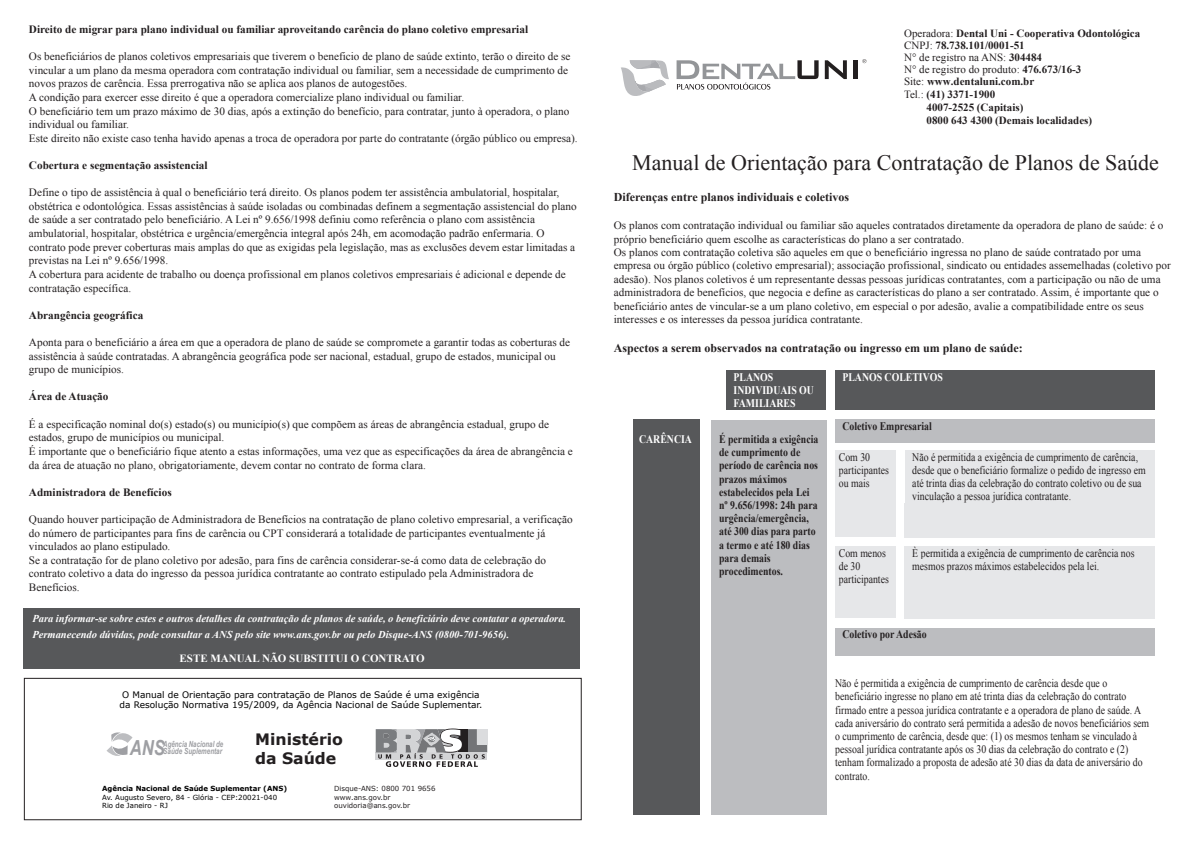
<style>
.page{position:relative;width:1191px;height:842px;background:#fff}
.page>*{position:absolute;margin:0;border:0;box-sizing:border-box;transform-origin:0 0}
.t1{font:22px "Times New Roman";color:#231f20}
.t2{font:italic 700 20.7px "Arial Narrow";color:#9e9fa3}
.t3{font:700 15.7px/19.1px "Verdana";color:#231f20}
.t4{font:700 12px "Times New Roman";color:#231f20}
.t5{font:11.6px/13.2px "Times New Roman";color:#231f20;scale:.85 1}
.t6{font:700 11.6px/13.2px "Times New Roman";color:#231f20;scale:.85 1}
.t7{font:700 11.6px/13.1px "Times New Roman";color:#fff;scale:.85 1}
.t8{font:11.2px/13.6px "Times New Roman";color:#231f20}
.t9{font:700 11.2px "Times New Roman";color:#231f20}
.t10{font:700 11px/12.2px "Times New Roman";color:#231f20}
.t11{font:11px/12.2px "Times New Roman";color:#231f20}
.t12{font:700 11px "Times New Roman";color:#fff}
.t13{font:italic 700 10.5px/16.2px "Times New Roman";color:#fff}
.t14{font:9px/10.9px "Verdana";color:#000;text-align:center}
.t15{font:italic 700 8.5px "Arial Narrow";color:#9e9fa3;scale:.88 1}
.t16{font:italic 700 8.5px "Arial Narrow";color:#9e9fa3;scale:.9 1}
.t17{font:7px "Verdana";color:#231f20}
.t18{font:7px/8.5px "Verdana";color:#000}
.t19{font:700 7px "Verdana";color:#000}
.s1{font-family:"Arial"}
.s2{font-weight:400}
.s3{font-weight:700}
</style>
<div class="page">
<div style="left:726px;top:370px;width:100px;height:40px;background:#57585a"></div>
<div style="left:835px;top:370px;width:320px;height:40px;background:#57585a"></div>
<div style="left:835px;top:419px;width:320px;height:23px;background:#bcbdc0"></div>
<div style="left:835px;top:450px;width:61px;height:87px;background:#e6e7e9"></div>
<div style="left:904px;top:503px;width:251px;height:34px;background:#e6e7e9"></div>
<div style="left:905px;top:450px;width:250px;height:13px;background:#e6e7e9"></div>
<div style="left:905px;top:463px;width:250px;height:14px;background:#e6e7e9"></div>
<div style="left:905px;top:477px;width:250px;height:13px;background:#e6e7e9"></div>
<div style="left:905px;top:490px;width:250px;height:13px;background:#e6e7e9"></div>
<div style="left:835px;top:547px;width:61px;height:71px;background:#e6e7e9"></div>
<svg style="left:904px;top:547px;width:1px;height:26px"></svg>
<div style="left:904px;top:573px;width:251px;height:46px;background:#e6e7e9"></div>
<div style="left:905px;top:547px;width:250px;height:13px;background:#e6e7e9"></div>
<div style="left:905px;top:560px;width:250px;height:13px;background:#e6e7e9"></div>
<div style="left:835px;top:628px;width:320px;height:27px;background:#bcbdc0"></div>
<div style="left:633px;top:419px;width:67px;height:395px;background:#57585a"></div>
<div style="left:711px;top:420px;width:115px;height:394px;background:#bcbdc0"></div>
<svg style="left:825px;top:60px;width:22px;height:19px"></svg>
<hr style="left:853px;top:60px;width:4px;height:19px;background:#231f20">
<svg style="left:676px;top:60px;width:142px;height:30px"></svg>
<svg style="left:621px;top:60px;width:48px;height:36px"></svg>
<svg style="left:862px;top:59px;width:4px;height:4px"></svg>
<div style="left:24px;top:609px;width:556px;height:60px;background:#57585a"></div>
<svg style="left:376px;top:728px;width:111px;height:39px"></svg>
<div style="left:24px;top:678px;width:557px;height:142px;border:1px solid #231f20"></div>
<svg style="left:106px;top:732px;width:26px;height:24px"></svg>
<p class="t9" style="left:29px;top:21px;width:501px">Direito de migrar para plano individual ou familiar aproveitando carência do plano coletivo empresarial</p>
<p class="t8" style="left:29px;top:49px;width:550px">Os beneficiários de planos coletivos empresariais que tiverem o beneficio de plano de saúde extinto, terão o direito de se vincular a um plano da mesma operadora com contratação individual ou familiar, sem a necessidade de cumprimento de novos prazos de carência. Essa prerrogativa não se aplica aos planos de autogestões.<br>A condição para exercer esse direito é que a operadora comercialize plano individual ou familiar.<br>O beneficiário tem um prazo máximo de 30 dias, após a extinção do benefício, para contratar, junto à operadora, o plano individual ou familiar.<br>Este direito não existe caso tenha havido apenas a troca de operadora por parte do contratante (órgão público ou empresa).</p>
<p class="t9" style="left:29px;top:157px;width:180px">Cobertura e segmentação assistencial</p>
<p class="t8" style="left:29px;top:185px;width:549px">Define o tipo de assistência à qual o beneficiário terá direito. Os planos podem ter assistência ambulatorial, hospitalar, obstétrica e odontológica. Essas assistências à saúde isoladas ou combinadas definem a segmentação assistencial do plano de saúde a ser contratado pelo beneficiário. A Lei nº 9.656/1998 definiu como referência o plano com assistência ambulatorial, hospitalar, obstétrica e urgência/emergência integral após 24h, em acomodação padrão enfermaria. O contrato pode prever coberturas mais amplas do que as exigidas pela legislação, mas as exclusões devem estar limitadas a previstas na Lei nº 9.656/1998.<br>A cobertura para acidente de trabalho ou doença profissional em planos coletivos empresariais é adicional e depende de contratação específica.</p>
<p class="t9" style="left:29px;top:307px;width:116px">Abrangência geográfica</p>
<p class="t8" style="left:29px;top:335px;width:542px">Aponta para o beneficiário a área em que a operadora de plano de saúde se compromete a garantir todas as coberturas de assistência à saúde contratadas. A abrangência geográfica pode ser nacional, estadual, grupo de estados, municipal ou grupo de municípios.</p>
<p class="t9" style="left:29px;top:389px;width:81px">Área de Atuação</p>
<p class="t8" style="left:29px;top:417px;width:545px">É a especificação nominal do(s) estado(s) ou município(s) que compõem as áreas de abrangência estadual, grupo de estados, grupo de municípios ou municipal.<br>É importante que o beneficiário fique atento a estas informações, uma vez que as especificações da área de abrangência e da área de atuação no plano, obrigatoriamente, devem contar no contrato de forma clara.</p>
<p class="t9" style="left:29px;top:484px;width:144px">Administradora de Benefícios</p>
<p class="t8" style="left:29px;top:512px;width:545px">Quando houver participação de Administradora de Benefícios na contratação de plano coletivo empresarial, a verificação do número de participantes para fins de carência ou CPT considerará a totalidade de participantes eventualmente já vinculados ao plano estipulado.<br>Se a contratação for de plano coletivo por adesão, para fins de carência considerar-se-á como data de celebração do contrato coletivo a data do ingresso da pessoa jurídica contratante ao contrato estipulado pela Administradora de Benefícios.</p>
<p class="t13" style="left:32px;top:610px;width:535px">Para informar-se sobre estes e outros detalhes da contratação de planos de saúde, o beneficiário deve contatar a operadora.<br>Permanecendo dúvidas, pode consultar a ANS pelo site www.ans.gov.br ou pelo Disque-ANS (0800-701-9656).</p>
<p class="t12" style="left:179px;top:650px;width:247px">ESTE MANUAL NÃO SUBSTITUI O CONTRATO</p>
<p class="t14" style="left:119px;top:689px;width:364px">O Manual de Orientação para contratação de Planos de Saúde é uma exigência da Resolução Normativa 195/2009, da Agência Nacional de Saúde Suplementar.</p>
<p class="t15" style="left:163px;top:738px;width:70px">Agência Nacional de</p>
<h3 class="t3" style="left:255px;top:729px;width:89px">Ministério da Saúde</h3>
<p class="t19" style="left:102px;top:784px;width:187px">Agência Nacional de Saúde Suplementar (ANS)</p>
<p class="t18" style="left:102px;top:793px;width:176px">Av. Augusto Severo, 84 - Glória - CEP:20021-040<br>Rio de Janeiro - RJ</p>
<h2 class="t2" style="left:130px;top:731px;width:37px">ANS</h2>
<p class="t16" style="left:163px;top:744px;width:67px">Saúde Suplementar</p>
<p class="t17" style="left:334px;top:784px;width:103px">Disque-ANS: 0800 701 9656</p>
<p class="t17" style="left:334px;top:801px;width:77px">ouvidoria@<span class="s1">a</span>ns.gov.br</p>
<p class="t17" style="left:334px;top:792px;width:58px">www.ans.gov.br</p>
<p class="t10" style="left:904px;top:27px;width:238px"><span class="s2">Operadora:</span> Dental Uni - Cooperativa Odontológica<br><span class="s2">CNPJ:</span> 78.738.101/0001-51</p>
<p class="t10" style="left:904px;top:75px;width:132px"><span class="s2">Site:</span> www.dentaluni.com.br<br><span class="s2">Tel.:</span> (41) 3371-1900</p>
<p class="t11" style="left:904px;top:51px;width:179px">N° de registro na ANS: <span class="s3">304484<br></span>N° de registro do produto: <span class="s3">476.673/16-3</span></p>
<p class="t10" style="left:926px;top:100px;width:167px;line-height:13.2px">4007-2525 (Capitais)<br>0800 643 4300 (Demais localidades)</p>
<h1 class="t1" style="left:632px;top:148px;width:528px">Manual de Orientação para Contratação de Planos de Saúde</h1>
<p class="t4" style="left:614px;top:189px;width:237px">Diferenças entre planos individuais e coletivos</p>
<p class="t8" style="left:614px;top:219px;width:558px">Os planos com contratação individual ou familiar são aqueles contratados diretamente da operadora de plano de saúde: é o próprio beneficiário quem escolhe as características do plano a ser contratado.<br>Os planos com contratação coletiva são aqueles em que o beneficiário ingressa no plano de saúde contratado por uma empresa ou órgão público (coletivo empresarial); associação profissional, sindicato ou entidades assemelhadas (coletivo por adesão). Nos planos coletivos é um representante dessas pessoas jurídicas contratantes, com a participação ou não de uma administradora de benefícios, que negocia e define as características do plano a ser contratado. Assim, é importante que o beneficiário antes de vincular-se a um plano coletivo, em especial o por adesão, avalie a compatibilidade entre os seus interesses e os interesses da pessoa jurídica contratante.</p>
<p class="t4" style="left:614px;top:339px;width:410px">Aspectos a serem observados na contratação ou ingresso em um plano de saúde:</p>
<p class="t7" style="left:733px;top:370px;width:96px">PLANOS<br>INDIVIDUAIS OU<br>FAMILIARES</p>
<p class="t7" style="left:842px;top:370px;width:120px">PLANOS COLETIVOS</p>
<p class="t6" style="left:842px;top:419px;width:107px">Coletivo Empresarial</p>
<p class="t5" style="left:839px;top:450px;width:60px">Com 30 participantes ou mais</p>
<p class="t5" style="left:912px;top:450px;width:276px">Não é permitida a exigência de cumprimento de carência, desde que o beneficiário formalize o pedido de ingresso em até trinta dias da celebração do contrato coletivo ou de sua vinculação a pessoa jurídica contratante.</p>
<p class="t7" style="left:639px;top:432px;width:64px">CARÊNCIA</p>
<p class="t6" style="left:719px;top:432px;width:118px">É permitida a exigência de cumprimento de período de carência nos prazos máximos estabelecidos pela Lei nº 9.656/1998: 24h para urgência/emergência, até 300 dias para parto a termo e até 180 dias para demais procedimentos.</p>
<p class="t5" style="left:839px;top:546px;width:60px">Com menos de 30 participantes</p>
<p class="t5" style="left:912px;top:546px;width:263px">È permitida a exigência de cumprimento de carência nos mesmos prazos máximos estabelecidos pela lei.</p>
<p class="t6" style="left:842px;top:627px;width:101px">Coletivo por Adesão</p>
<p class="t5" style="left:835px;top:676px;width:371px">Não é permitida a exigência de cumprimento de carência desde que o beneficiário ingresse no plano em até trinta dias da celebração do contrato firmado entre a pessoa jurídica contratante e a operadora de plano de saúde. A cada aniversário do contrato será permitida a adesão de novos beneficiários sem o cumprimento de carência, desde que: (1) os mesmos tenham se vinculado à pessoal jurídica contratante após os 30 dias da celebração do contrato e (2) tenham formalizado a proposta de adesão até 30 dias da data de aniversário do contrato.</p>
</div>
